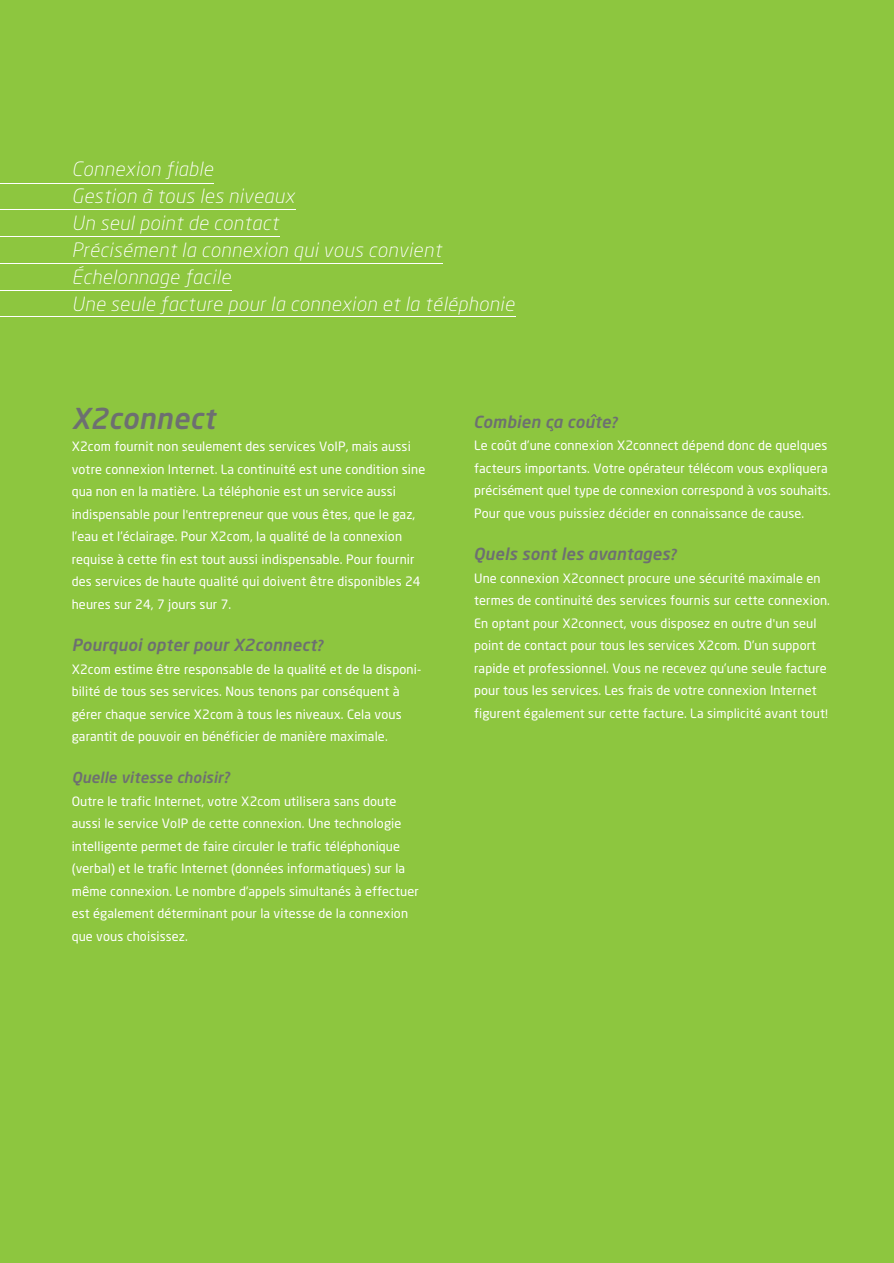
<style>
.page{position:relative;width:894px;height:1263px;background:#fff}
.page>*{position:absolute;margin:0;border:0;box-sizing:border-box;transform-origin:0 0}
.t1{font:italic 500 28.5px "Neo Sans";letter-spacing:.01em;color:#6d6f71}
.t2{font:italic 300 19.5px/27px "Neo Sans";letter-spacing:.025em;color:#fff}
.t3{font:italic 500 16.5px "Neo Sans";letter-spacing:.01em;color:#6d6f71}
.t4{font:italic 500 15px "Neo Sans";letter-spacing:.01em;color:#6d6f71}
.t5{font:12.75px/22.5px "Neo Sans";letter-spacing:.01em;color:#fff}
.s1{font-family:"Soho Gothic Pro"}
.s2{font-family:"Myriad Pro"}
.s3{font-family:"Myriad Pro";font-weight:600}
.s4{font-family:"Myriad Pro";font-weight:600;font-size:16.5px}
</style>
<div class="page">
<div style="left:0;top:0;width:893px;height:1263px;background:#8dc63f"></div>
<hr style="left:0;top:183px;width:214px;height:1px;background:#fff">
<hr style="left:0;top:210px;width:295px;height:1px;background:#fff">
<hr style="left:0;top:236px;width:279px;height:1px;background:#fff">
<hr style="left:0;top:263px;width:442px;height:1px;background:#fff">
<hr style="left:0;top:290px;width:231px;height:1px;background:#fff">
<hr style="left:0;top:316px;width:514px;height:1px;background:#fff">
<svg style="left:590px;top:414px;width:6px;height:3px"></svg>
<p class="t2" style="left:72px;top:157px;width:444px">Connexion fiable<br>Gestion a tous les niveaux<br>Un seul point de contact<br>Precisement la connexion qui vous convient<br>Echelonnage facile<br>Une seule facture pour la connexion et la telephonie</p>
<p class="t1" style="left:72px;top:407px;width:145px">X2connect</p>
<p class="t5" style="left:72px;top:436px;width:355px">X2com fournit non seulement des services VoIP, mais aussi votre connexion Internet. La continuité est une condition sine qua non en la mati<span class="s1">è</span>re. La téléphonie est un service aussi indispensable pour l<span class="s2">'</span>entrepreneur que vous <span class="s1">ê</span>tes, que le gaz, l’eau et l’éclairage. Pour X2com, la qualité de la connexion requise <span class="s1">à</span> cette fin est tout aussi indispensable. Pour fournir des services de haute qualité qui doivent <span class="s1">ê</span>tre disponibles 24 heures sur 24, 7 jours sur 7.</p>
<p class="t3" style="left:72px;top:638px;width:253px">Pourquoi opter pour X2connect<span class="s3">?</span></p>
<p class="t5" style="left:72px;top:658px;width:351px">X2com estime <span class="s1">ê</span>tre responsable de la qualité et de la disponi&shy;bilité de tous ses services. Nous tenons par conséquent <span class="s1">à </span>gérer chaque service X2com <span class="s1">à</span> tous les niveaux. Cela vous garantit de pouvoir en bénéficier de mani<span class="s1">è</span>re maximale.</p>
<p class="t4" style="left:72px;top:772px;width:160px">Quelle vitesse choisir<span class="s4">?</span></p>
<p class="t5" style="left:72px;top:790px;width:348px">Outre le trafic Internet, votre X2com utilisera sans doute aussi le service VoIP de cette connexion. Une technologie intelligente permet de faire circuler le trafic téléphonique (verbal) et le trafic Internet (données informatiques) sur la m<span class="s1">ê</span>me connexion. Le nombre d’appels simultanés <span class="s1">à</span> effectuer est également déterminant pour la vitesse de la connexion que vous choisissez.</p>
<p class="t3" style="left:473px;top:415px;width:146px">Combien ca coute<span class="s3">?</span></p>
<p class="t5" style="left:474px;top:435px;width:358px">Le co<span class="s1">û</span>t d’une connexion X2connect dépend donc de quelques facteurs importants. Votre opérateur télécom vous expliquera précisément quel type de connexion correspond <span class="s1">à</span> vos souhaits.<br>Pour que vous puissiez décider en connaissance de cause.</p>
<p class="t3" style="left:473px;top:547px;width:205px">Quels sont les avantages<span class="s3">?</span></p>
<p class="t5" style="left:474px;top:567px;width:357px">Une connexion X2connect procure une sécurité maximale en termes de continuité des services fournis sur cette connexion.<br>En optant pour X2connect, vous disposez en outre d<span class="s2">'</span>un seul point de contact pour tous les services X2com. D’un support rapide et professionnel. Vous ne recevez qu’une seule facture pour tous les services. Les frais de votre connexion Internet figurent également sur cette facture. La simplicité avant tout<span class="s2">!</span></p>
</div>
